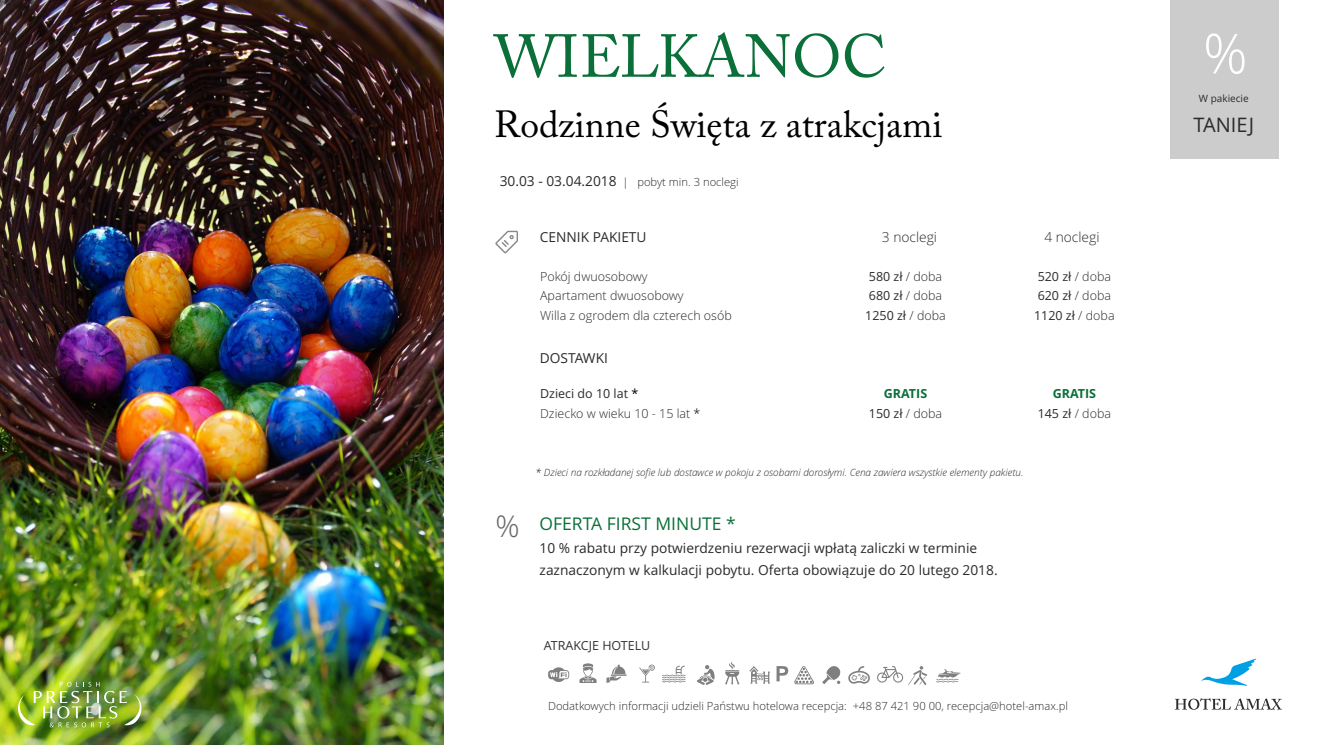
<style>
.page{position:relative;width:1329px;height:745px;background:#fff}
.page>*{position:absolute;margin:0;border:0;box-sizing:border-box;transform-origin:0 0}
.t1{font:60px "Adobe Caslon Pro";color:#0a6f38}
.t2{font:300 55.12px "Open Sans";color:#fff}
.t3{font:37.5px "Adobe Caslon Pro";color:#000}
.t4{font:300 30px "Open Sans";color:#666}
.t5{font:20px "Open Sans";color:#2b2b2a}
.t6{font:17.5px "Open Sans";color:#0a6f38}
.t7{font:13.75px/21.5px "Open Sans";color:#2b2b2a}
.t8{font:300 13.75px "Open Sans";color:#2b2b2a}
.t9{font:300 12.5px/19.6px "Open Sans";color:#2b2b2a}
.t10{font:12.5px/19.6px "Open Sans";color:#2b2b2a}
.t11{font:12.5px "Open Sans";color:#333}
.t12{font:700 12.5px "Open Sans";color:#0a6f38}
.t13{font:300 11.25px "Open Sans";color:#2b2b2a}
.t14{font:italic 300 10px "Open Sans";color:#2b2b2a}
.t15{font:10px "Open Sans";color:#2b2b2a}
.s1{font-weight:400;font-size:13.75px}
.s2{font-weight:400}
.s3{font-weight:400;color:#000}
.s4{color:#000}
.s5{font-weight:300}
</style>
<div class="page">
<div style="left:1170px;top:0;width:109px;height:158px;background:#ccc"></div>
<svg style="left:1201px;top:658px;width:55px;height:27px"></svg>
<svg style="left:1175px;top:698px;width:107px;height:11px"></svg>
<svg style="left:495px;top:230px;width:23px;height:23px"></svg>
<svg style="left:548px;top:667px;width:21px;height:15px"></svg>
<svg style="left:606px;top:664px;width:21px;height:18px"></svg>
<svg style="left:579px;top:663px;width:17px;height:19px"></svg>
<svg style="left:725px;top:661px;width:14px;height:23px"></svg>
<svg style="left:662px;top:665px;width:24px;height:17px"></svg>
<svg style="left:749px;top:666px;width:21px;height:17px"></svg>
<svg style="left:639px;top:664px;width:16px;height:18px"></svg>
<svg style="left:697px;top:665px;width:18px;height:19px"></svg>
<svg style="left:776px;top:666px;width:38px;height:17px"></svg>
<svg style="left:822px;top:666px;width:18px;height:18px"></svg>
<svg style="left:877px;top:666px;width:50px;height:18px"></svg>
<svg style="left:848px;top:666px;width:22px;height:17px"></svg>
<svg style="left:936px;top:669px;width:25px;height:13px"></svg>
<img style="left:0;top:0;width:443px;height:744px">
<img style="left:17px;top:681px;width:124px;height:46px">
<h1 class="t1" style="left:494px;top:33px;width:394px">WIELKANOC</h1>
<h3 class="t3" style="left:494px;top:109px;width:450px">Rodzinne Święta z atrakcjami</h3>
<p class="t13" style="left:500px;top:177px;width:241px"><span class="s1">30.03 - 03.04.2018</span> | pobyt min. 3 noclegi</p>
<p class="t7" style="left:540px;top:228px;width:108px">CENNIK PAKIETU</p>
<p class="t9" style="left:540px;top:267px;width:193px">Pokój dwuosobowy<br>Apartament dwuosobowy<br>Willa z ogrodem dla czterech osób</p>
<p class="t7" style="left:540px;top:348px;width:70px">DOSTAWKI</p>
<p class="t9" style="left:540px;top:385px;width:162px"><span class="s2">Dzieci do 10 lat</span> <span class="s3">*<br></span>Dziecko w wieku 10 - 15 lat <span class="s4">*</span></p>
<p class="t8" style="left:882px;top:232px;width:57px">3 noclegi</p>
<p class="t8" style="left:1044px;top:232px;width:57px">4 noclegi</p>
<p class="t10" style="left:865px;top:267px;width:82px">580 zł <span class="s5">/ doba<br></span>680 zł <span class="s5">/ doba<br></span>1250 zł <span class="s5">/ doba</span></p>
<p class="t10" style="left:1034px;top:267px;width:82px">520 zł <span class="s5">/ doba<br></span>620 zł <span class="s5">/ doba<br></span>1120 zł <span class="s5">/ doba</span></p>
<p class="t12" style="left:884px;top:388px;width:45px">GRATIS</p>
<p class="t12" style="left:1053px;top:388px;width:45px">GRATIS</p>
<p class="t10" style="left:869px;top:404px;width:75px">150 zł <span class="s5">/ doba</span></p>
<p class="t10" style="left:1037px;top:404px;width:75px">145 zł <span class="s5">/ doba</span></p>
<h3 class="t4" style="left:495px;top:513px;width:26px">%</h3>
<p class="t14" style="left:536px;top:468px;width:489px"><span class="s4">*</span> Dzieci na rozkładanej sofie lub dostawce w pokoju z osobami dorosłymi. Cena zawiera wszystkie elementy pakietu.</p>
<p class="t6" style="left:539px;top:516px;width:198px">OFERTA FIRST MINUTE *</p>
<p class="t7" style="left:539px;top:538px;width:460px">10 % rabatu przy potwierdzeniu rezerwacji wpłatą zaliczki w terminie zaznaczonym w kalkulacji pobytu. Oferta obowiązuje do 20 lutego 2018.</p>
<p class="t11" style="left:544px;top:639px;width:108px">ATRAKCJE HOTELU</p>
<p class="t13" style="left:548px;top:700px;width:521px">Dodatkowych informacji udzieli Państwu hotelowa recepcja: +48 87 421 90 00, recepcja@hotel-amax.pl</p>
<h2 class="t2" style="left:1203px;top:31px;width:46px">%</h2>
<p class="t15" style="left:1199px;top:95px;width:51px">W pakiecie</p>
<h3 class="t5" style="left:1193px;top:117px;width:62px">TANIEJ</h3>
</div>
